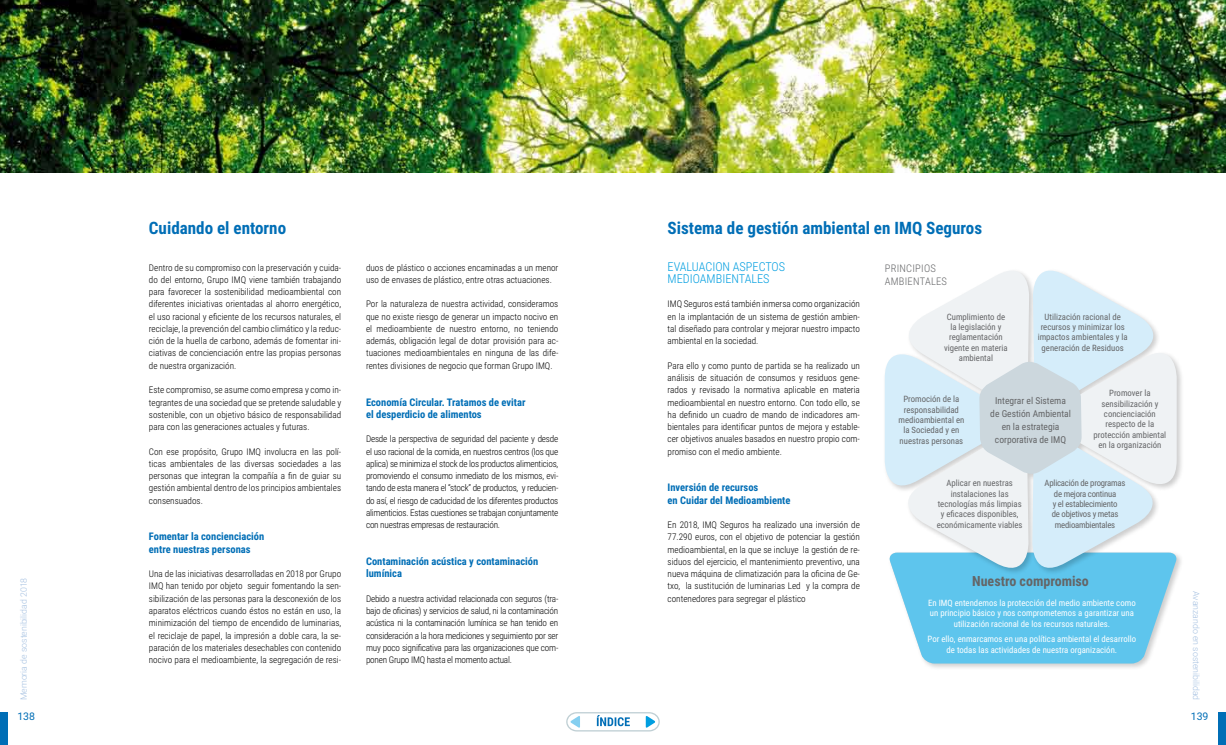
<style>
.page{position:relative;width:1226px;height:745px;background:#fff}
.page>*{position:absolute;margin:0;border:0;box-sizing:border-box;transform-origin:0 0}
._1_titulo{font:700 17.06px "Roboto Condensed";color:#006eb6}
._1_titulo-2{font:700 14px "Roboto Condensed";color:#646567}
._2_titulo{font:300 12.25px/12.2px "Roboto Condensed";color:#009ee0}
._3_titulo{font:700 10.5px/12.2px "Roboto Condensed";color:#006eb6}
.Titulo_de_cuadro{font:300 10.5px "Roboto Condensed";letter-spacing:.025em;color:#646567}
.t1{font:10.5px "Roboto";color:#006eb6}
.t2{font:9.54px/12.9px "Roboto Condensed";color:#646567;text-align:center}
.Texto{font:300 9.19px/12.2px "Roboto Condensed";color:#000;text-align:justify}
.t3{font:8.75px/10.3px "Roboto Condensed";color:#646567;text-align:center}
.t4{font:8.75px/10.5px "Roboto Condensed";color:#fff;text-align:center}
.t5{font:8.75px/10.3px "Roboto Condensed";letter-spacing:-.025em;color:#646567;text-align:center}
.t6{font:300 8.75px "Roboto";color:#a4c0e1}
</style>
<div class="page">
<svg style="left:566px;top:712px;width:93px;height:19px"></svg>
<div style="left:0;top:711px;width:7px;height:33px;background:#006eb6"></div>
<div style="left:1218px;top:711px;width:7px;height:33px;background:#006eb6"></div>
<div style="left:887px;top:550px;width:296px;height:120px;background:#000;opacity:.2"></div>
<img style="left:0;top:0;width:1225px;height:172px">
<div style="left:882px;top:268px;width:301px;height:307px;background:#000;opacity:.2"></div>
<svg style="left:884px;top:268px;width:293px;height:395px"></svg>
<p class="t6" style="left:18px;top:699px;width:124px;rotate:-90deg">Memoria de sostenibilidad 2018</p>
<p class="_1_titulo" style="left:149px;top:216px;width:139px">Cuidando el entorno</p>
<p class="_1_titulo" style="left:667px;top:216px;width:316px">Sistema de gestión ambiental en IMQ Seguros</p>
<p class="Texto" style="left:366px;top:261px;width:194px">duos de plástico o acciones encaminadas a un menor uso de envases de plástico, entre otras actuaciones.</p>
<p class="Texto" style="left:366px;top:297px;width:194px">Por la naturaleza de nuestra actividad, consideramos que no existe riesgo de generar un impacto nocivo en el medioambiente de nuestro entorno, no teniendo además, obligación legal de dotar provisión para ac&shy;tuaciones medioambientales en ninguna de las dife&shy;rentes divisiones de negocio que forman Grupo IMQ.</p>
<p class="_3_titulo" style="left:366px;top:395px;width:161px">Economía Circular. Tratamos de evitar el desperdicio de alimentos</p>
<p class="Texto" style="left:366px;top:432px;width:194px">Desde la perspectiva de seguridad del paciente y desde el uso racional de la comida, en nuestros centros (los que aplica) se minimiza el stock de los productos alimenticios, promoviendo el consumo inmediato de los mismos, evi&shy;tando de esta manera el “stock” de productos, y reducien&shy;do así, el riesgo de caducidad de los diferentes productos alimenticios. Estas cuestiones se trabajan conjuntamente con nuestras empresas de restauración.</p>
<p class="_3_titulo" style="left:366px;top:554px;width:174px">Contaminación acústica y contaminación lumínica</p>
<p class="Texto" style="left:366px;top:591px;width:194px">Debido a nuestra actividad relacionada con seguros (tra&shy;bajo de oficinas) y servicios de salud, ni la contaminación acústica ni la contaminación lumínica se han tenido en consideración a la hora mediciones y seguimiento por ser muy poco significativa para las organizaciones que com&shy;ponen Grupo IMQ hasta el momento actual.</p>
<p class="_2_titulo" style="left:667px;top:259px;width:119px">EVALUACION ASPECTOS<br>MEDIOAMBIENTALES</p>
<p class="Texto" style="left:667px;top:297px;width:194px">IMQ Seguros está también inmersa como organización en la implantación de un sistema de gestión ambien&shy;tal diseñado para controlar y mejorar nuestro impacto ambiental en la sociedad.</p>
<p class="Texto" style="left:667px;top:359px;width:194px">Para ello y como punto de partida se ha realizado un análisis de situación de consumos y residuos gene&shy;rados y revisado la normativa aplicable en materia medioambiental en nuestro entorno. Con todo ello, se ha definido un cuadro de mando de indicadores am&shy;bientales para identificar puntos de mejora y estable&shy;cer objetivos anuales basados en nuestro propio com&shy;promiso con el medio ambiente.</p>
<p class="_3_titulo" style="left:667px;top:481px;width:124px">Inversión de recursos<br>en Cuidar del Medioambiente</p>
<p class="Texto" style="left:667px;top:518px;width:194px">En 2018, IMQ Seguros ha realizado una inversión de 77.290 euros, con el objetivo de potenciar la gestión medioambiental, en la que se incluye la gestión de re&shy;siduos del ejercicio, el mantenimiento preventivo, una nueva máquina de climatización para la oficina de Ge&shy;txo, la sustitución de luminarias Led y la compra de contenedores para segregar el plástico</p>
<p class="Texto" style="left:149px;top:261px;width:194px">Dentro de su compromiso con la preservación y cuida&shy;do del entorno, Grupo IMQ viene también trabajando para favorecer la sostenibilidad medioambiental con diferentes iniciativas orientadas al ahorro energético, el uso racional y eficiente de los recursos naturales, el reciclaje, la prevención del cambio climático y la reduc&shy;ción de la huella de carbono, además de fomentar ini&shy;ciativas de concienciación entre las propias personas de nuestra organización.</p>
<p class="Texto" style="left:149px;top:383px;width:194px">Este compromiso, se asume como empresa y como in&shy;tegrantes de una sociedad que se pretende saludable y sostenible, con un objetivo básico de responsabilidad para con las generaciones actuales y futuras.</p>
<p class="Texto" style="left:149px;top:444px;width:194px">Con ese propósito, Grupo IMQ involucra en las polí&shy;ticas ambientales de las diversas sociedades a las personas que integran la compañía a fin de guiar su gestión ambiental dentro de los principios ambientales consensuados.</p>
<p class="_3_titulo" style="left:149px;top:530px;width:117px">Fomentar la concienciación entre nuestras personas</p>
<p class="Texto" style="left:149px;top:567px;width:194px">Una de las iniciativas desarrolladas en 2018 por Grupo IMQ han tenido por objeto seguir fomentando la sen&shy;sibilización de las personas para la desconexión de los aparatos eléctricos cuando éstos no están en uso, la minimización del tiempo de encendido de luminarias, el reciclaje de papel, la impresión a doble cara, la se&shy;paración de los materiales desechables con contenido nocivo para el medioambiente, la segregación de resi-</p>
<p class="Titulo_de_cuadro" style="left:884px;top:261px;width:53px">PRINCIPIOS</p>
<p class="Titulo_de_cuadro" style="left:884px;top:274px;width:64px">AMBIENTALES</p>
<p class="t3" style="left:944px;top:311px;width:65px">Cumplimiento de la legislación y reglamentación vigente en materia ambiental</p>
<p class="t3" style="left:1037px;top:311px;width:92px">Utilización racional de recursos y minimizar los impactos ambientales y la generación de Residuos</p>
<p class="t3" style="left:1093px;top:387px;width:74px">Promover la sensibilización y concienciación respecto de la protección ambiental en la organización</p>
<p class="t3" style="left:898px;top:393px;width:67px">Promoción de la responsabilidad medioambiental en la Sociedad y en nuestras personas</p>
<p class="t2" style="left:990px;top:393px;width:82px">Integrar el Sistema de Gestión Ambiental en la estrategia corporativa de IMQ</p>
<p class="t3" style="left:936px;top:477px;width:87px">Aplicar en nuestras instalaciones las tecnologías más limpias y eficaces disponibles, económicamente viables</p>
<p class="t5" style="left:1044px;top:477px;width:82px">Aplicación de programas de mejora continua<br>y el establecimiento<br>de objetivos y metas medioambientales</p>
<p class="_1_titulo-2" style="left:972px;top:571px;width:118px">Nuestro compromiso</p>
<p class="t4" style="left:928px;top:596px;width:209px">En IMQ entendemos la protección del medio ambiente como un principio básico y nos comprometemos a garantizar una utilización racional de los recursos naturales.</p>
<p class="t4" style="left:927px;top:633px;width:210px">Por ello, enmarcamos en una política ambiental el desarrollo de todas las actividades de nuestra organización.</p>
<p class="t6" style="left:1202px;top:590px;width:110px;rotate:90deg">Avanzando en sostenibilidad</p>
<p class="t1" style="left:17px;top:708px;width:19px">138</p>
<p class="t1" style="left:1190px;top:708px;width:19px">139</p>
</div>
